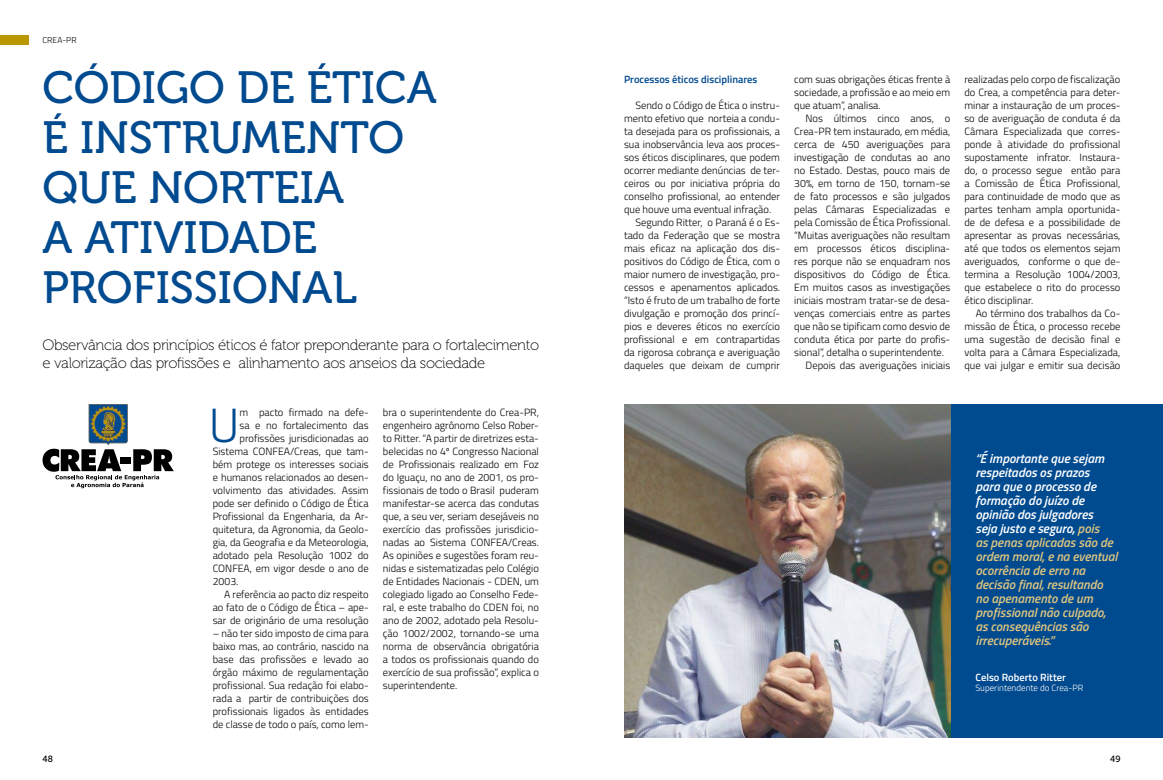
<style>
.page{position:relative;width:1163px;height:780px;background:#fff}
.page>*{position:absolute;margin:0;border:0;box-sizing:border-box;transform-origin:0 0}
.t1{font:300 47.9px "Titillium Web";color:#004a8f}
.t2{font:45px/50px "Museo 500";color:#004a8f}
.t3{font:15px/18px "Museo 100";letter-spacing:-.025em;color:#000}
.t4{font:italic 600 13px/14px "Titillium Web";color:#ddc480}
.t5{font:300 10.5px/13px "Titillium Web";color:#000;text-align:justify}
.t6{font:600 10.5px "Titillium Web";color:#004a8f}
.t7{font:600 10.5px "Titillium Web";color:#fff}
.t8{font:300 9px "Titillium Web";color:#fff}
.t9{font:9px "Museo 500";color:#000}
.t10{font:300 8.5px "Titillium Web";color:#000}
.s1{color:#fff}
</style>
<div class="page">
<div style="left:0;top:35px;width:28px;height:9px;background:#bb9705"></div>
<svg style="left:43px;top:404px;width:131px;height:84px"></svg>
<div style="left:950px;top:404px;width:212px;height:333px;background:#004a8f"></div>
<img style="left:624px;top:404px;width:326px;height:333px">
<p class="t10" style="left:43px;top:33px;width:35px">crea-pr</p>
<h2 class="t2" style="left:43px;top:63px;width:395px">CÓDIGO DE ÉTICA<br>É INSTRUMENTO<br>QUE NORTEIA<br>A ATIVIDADE<br>PROFISSIONAL</h2>
<h3 class="t3" style="left:43px;top:336px;width:498px">Observância dos princípios éticos é fator preponderante para o fortalecimento e valorização das profissões e alinhamento aos anseios da sociedade</h3>
<h1 class="t1" style="left:209px;top:390px;width:32px">U</h1>
<p class="t5" style="left:239px;top:405px;width:131px">m pacto firmado na defe-</p>
<p class="t5" style="left:239px;top:418px;width:131px">sa e no fortalecimento das</p>
<p class="t5" style="left:239px;top:431px;width:131px">profissões jurisdicionadas ao</p>
<p class="t5" style="left:213px;top:444px;width:157px">Sistema CONFEA/Creas, que tam-</p>
<p class="t5" style="left:213px;top:457px;width:157px">bém protege os interesses sociais</p>
<p class="t5" style="left:213px;top:470px;width:157px">e humanos relacionados ao desen-</p>
<p class="t5" style="left:213px;top:483px;width:157px">volvimento das atividades. Assim</p>
<p class="t5" style="left:213px;top:496px;width:157px">pode ser definido o Código de Ética</p>
<p class="t5" style="left:213px;top:509px;width:157px">Profissional da Engenharia, da Ar-</p>
<p class="t5" style="left:213px;top:522px;width:157px">quitetura, da Agronomia, da Geolo-</p>
<p class="t5" style="left:213px;top:535px;width:157px">gia, da Geografia e da Meteorologia,</p>
<p class="t5" style="left:213px;top:548px;width:157px">adotado pela Resolução 1002 do</p>
<p class="t5" style="left:213px;top:561px;width:157px">CONFEA, em vigor desde o ano de</p>
<p class="t5" style="left:213px;top:574px;width:27px">2003.</p>
<p class="t5" style="left:224px;top:587px;width:146px">A referência ao pacto diz respeito</p>
<p class="t5" style="left:213px;top:600px;width:157px">ao fato de o Código de Ética – ape-</p>
<p class="t5" style="left:213px;top:613px;width:157px">sar de originário de uma resolução</p>
<p class="t5" style="left:213px;top:626px;width:157px">– não ter sido imposto de cima para baixo mas, ao contrário, nascido na base das profissões e levado ao órgão máximo de regulamentação profissional. Sua redação foi elabo&shy;rada a partir de contribuições dos profissionais ligados às entidades de classe de todo o país, como lem-</p>
<p class="t5" style="left:383px;top:405px;width:157px">bra o superintendente do Crea-PR, engenheiro agrônomo Celso Rober&shy;to Ritter. “A partir de diretrizes esta&shy;belecidas no 4º Congresso Nacional de Profissionais realizado em Foz do Iguaçu, no ano de 2001, os pro&shy;fissionais de todo o Brasil puderam manifestar-se acerca das condutas que, a seu ver, seriam desejáveis no exercício das profissões jurisdicio&shy;nadas ao Sistema CONFEA/Creas.<br>As opiniões e sugestões foram reu&shy;nidas e sistematizadas pelo Colégio de Entidades Nacionais - CDEN, um colegiado ligado ao Conselho Fede&shy;ral, e este trabalho do CDE N foi, no ano de 2002, adotado pela Resolu&shy;ção 1002/2002, tornando-se uma norma de observância obrigatória a todos os profissionais quando do exercício de sua profissão”, explica o superintendente.</p>
<p class="t6" style="left:624px;top:71px;width:135px">Processos éticos disciplinares</p>
<p class="t5" style="left:635px;top:98px;width:146px">Sendo o Código de Ética o instru-</p>
<p class="t5" style="left:624px;top:111px;width:157px">mento efetivo que norteia a condu-</p>
<p class="t5" style="left:624px;top:124px;width:157px">ta desejada para os profissionais, a</p>
<p class="t5" style="left:624px;top:137px;width:157px">sua inobservância leva aos proces-</p>
<p class="t5" style="left:624px;top:150px;width:157px">sos éticos disciplinares, que podem</p>
<p class="t5" style="left:624px;top:163px;width:157px">ocorrer mediante denúncias de ter-</p>
<p class="t5" style="left:624px;top:176px;width:157px">ceiros ou por iniciativa própria do</p>
<p class="t5" style="left:624px;top:189px;width:157px">conselho profissional, ao entender</p>
<p class="t5" style="left:624px;top:202px;width:149px">que houve uma eventual infração.</p>
<p class="t5" style="left:635px;top:215px;width:146px">Segundo Ritter, o Paraná é o Es-</p>
<p class="t5" style="left:624px;top:228px;width:157px">tado da Federação que se mostra</p>
<p class="t5" style="left:624px;top:241px;width:157px">mais eficaz na aplicação dos dis-</p>
<p class="t5" style="left:624px;top:254px;width:157px">positivos do Código de Ética, com o</p>
<p class="t5" style="left:624px;top:267px;width:157px">maior numero de investigação, pro-</p>
<p class="t5" style="left:624px;top:280px;width:157px">cessos e apenamentos aplicados.</p>
<p class="t5" style="left:624px;top:293px;width:157px">“I sto é fruto de um trabalho de forte</p>
<p class="t5" style="left:624px;top:306px;width:157px">divulgação e promoção dos princí-</p>
<p class="t5" style="left:624px;top:319px;width:157px">pios e deveres éticos no exercício</p>
<p class="t5" style="left:624px;top:332px;width:157px">profissional e em contrapartidas</p>
<p class="t5" style="left:624px;top:345px;width:157px">da rigorosa cobrança e averiguação</p>
<p class="t5" style="left:624px;top:358px;width:157px">daqueles que deixam de cumprir</p>
<p class="t5" style="left:794px;top:72px;width:157px">com suas obrigações éticas frente à sociedade, a profissão e ao meio em que atuam”, analisa.</p>
<p class="t5" style="left:805px;top:111px;width:146px">Nos últimos cinco anos, o</p>
<p class="t5" style="left:794px;top:124px;width:157px">Crea-PR tem instaurado, em média,</p>
<p class="t5" style="left:794px;top:137px;width:157px">cerca de 450 averiguações para</p>
<p class="t5" style="left:794px;top:150px;width:157px">investigação de condutas ao ano</p>
<p class="t5" style="left:794px;top:163px;width:157px">no Estado. Destas, pouco mais de</p>
<p class="t5" style="left:794px;top:176px;width:157px">30%, em torno de 150, tornam-se</p>
<p class="t5" style="left:794px;top:189px;width:157px">de fato processos e são julgados</p>
<p class="t5" style="left:794px;top:202px;width:157px">pelas Câmaras Especializadas e</p>
<p class="t5" style="left:794px;top:215px;width:157px">pela Comissão de Ética Profissional.</p>
<p class="t5" style="left:794px;top:228px;width:157px">“Muitas averiguações não resultam</p>
<p class="t5" style="left:794px;top:241px;width:157px">em processos éticos disciplina-</p>
<p class="t5" style="left:794px;top:254px;width:157px">res porque não se enquadram nos</p>
<p class="t5" style="left:794px;top:267px;width:157px">dispositivos do Código de Ética.</p>
<p class="t5" style="left:794px;top:280px;width:157px">Em muitos casos as investigações</p>
<p class="t5" style="left:794px;top:293px;width:157px">iniciais mostram tratar-se de desa-</p>
<p class="t5" style="left:794px;top:306px;width:157px">venças comerciais entre as partes</p>
<p class="t5" style="left:794px;top:319px;width:157px">que não se tipificam como desvio de</p>
<p class="t5" style="left:794px;top:332px;width:157px">conduta ética por parte do profis-</p>
<p class="t5" style="left:794px;top:345px;width:151px">sional”, detalha o superintendente.</p>
<p class="t5" style="left:805px;top:358px;width:146px">Depois das averiguações iniciais</p>
<p class="t5" style="left:964px;top:72px;width:157px">realizadas pelo corpo de fiscalização do Crea, a competência para deter&shy;minar a instauração de um proces&shy;so de averiguação de conduta é da Câmara Especializada que corres&shy;ponde à atividade do profissional supostamente infrator. I nstaura&shy;do, o processo segue então para a Comissão de Ética Profissional, para continuidade de modo que as partes tenham ampla oportunida&shy;de de defesa e a possibilidade de apresentar as provas necessárias, até que todos os elementos sejam averiguados, conforme o que de&shy;termina a Resolução 1004/2003, que estabelece o rito do processo ético disciplinar.</p>
<p class="t5" style="left:964px;top:306px;width:157px;text-indent:11px">Ao término dos trabalhos da Co&shy;missão de Ética, o processo recebe uma sugestão de decisão final e volta para a Câmara Especializada, que vai julgar e emitir sua decisão</p>
<p class="t4" style="left:975px;top:450px;width:144px"><span class="s1">“É importante que sejam respeitados os prazos<br>para que o processo de formação do juízo de opinião dos julgadores seja justo e seguro,</span> pois<br>as penas aplicadas são de ordem moral, e na eventual ocorrência de erro na decisão final, resultando no apenamento de um profissional não culpado, as consequências são irrecuperáveis.”</p>
<p class="t7" style="left:975px;top:669px;width:92px">Celso Roberto Ritter</p>
<p class="t8" style="left:975px;top:681px;width:108px">Superintendente do Crea-PR</p>
<p class="t9" style="left:43px;top:754px;width:12px">48</p>
<p class="t9" style="left:1110px;top:754px;width:12px">49</p>
</div>
